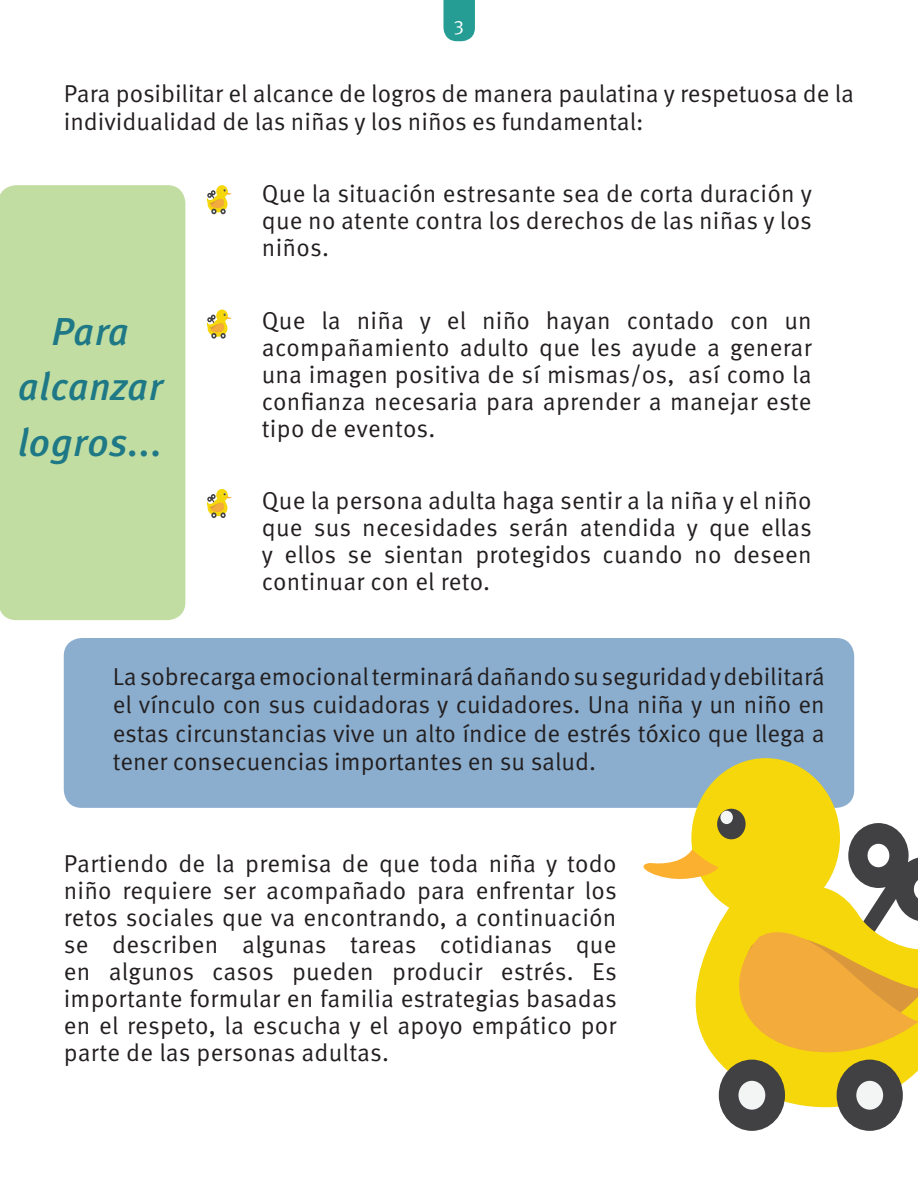
<style>
.page{position:relative;width:918px;height:1188px;background:#fff}
.page>*{position:absolute;margin:0;border:0;box-sizing:border-box;transform-origin:0 0}
.t1{font:italic 500 39px/55.5px "Meta Pro";letter-spacing:.01em;color:#1e7886;text-align:center}
.t2{font:24.45px/27px "Meta Pro";color:#231f20;text-align:justify}
.t3{font:19.5px "Meta Pro";color:#fff}
</style>
<div class="page">
<svg style="left:443px;top:0;width:32px;height:41px"></svg>
<div style="left:216px;top:185px;width:12px;height:13px;background:#f5d70b;border-radius:50%"></div>
<svg style="left:206px;top:189px;width:26px;height:25px"></svg>
<svg style="left:216px;top:310px;width:12px;height:12px"></svg>
<svg style="left:206px;top:313px;width:26px;height:26px"></svg>
<div style="left:216px;top:489px;width:12px;height:12px;background:#f5d70b;border-radius:50%"></div>
<svg style="left:206px;top:493px;width:26px;height:25px"></svg>
<div style="left:0;top:185px;width:185px;height:435px;background:#c2dda1"></div>
<div style="left:64px;top:638px;width:790px;height:170px;background:#8baecf;border-radius:18px"></div>
<div style="left:691px;top:758px;width:149px;height:160px;background:#f5d70b;border-radius:50%"></div>
<svg style="left:718px;top:1061px;width:200px;height:70px"></svg>
<svg style="left:643px;top:823px;width:275px;height:238px"></svg>
<div style="left:717px;top:809px;width:29px;height:30px;background:#414042;border-radius:50%"></div>
<div style="left:719px;top:1060px;width:66px;height:71px;background:#414042;border-radius:50%"></div>
<div style="left:738px;top:1081px;width:27px;height:29px;background:#f3f5f5;border-radius:50%"></div>
<div style="left:837px;top:1060px;width:66px;height:71px;background:#414042;border-radius:50%"></div>
<div style="left:856px;top:1081px;width:27px;height:29px;background:#f3f5f5;border-radius:50%"></div>
<div style="left:720px;top:811px;width:13px;height:13px;background:#f3f5f5;border-radius:50%"></div>
<p class="t3" style="left:454px;top:12px;width:12px">3</p>
<p class="t2" style="left:64px;top:80px;width:792px;line-height:28.5px">Para posibilitar el alcance de logros de manera paulatina y respetuosa de la individualidad de las niñas y los niños es fundamental:</p>
<h1 class="t1" style="left:18px;top:305px;width:147px">Para alcanzar logros...</h1>
<p class="t2" style="left:262px;top:181px;width:552px">Que la situación estresante sea de corta duración y que no atente contra los derechos de las niñas y los niños.</p>
<p class="t2" style="left:262px;top:307px;width:551px">Que la niña y el niño hayan contado con un acompañamiento adulto que les ayude a generar una imagen positiva de sí mismas/os, así como la confianza necesaria para aprender a manejar este tipo de eventos.</p>
<p class="t2" style="left:262px;top:488px;width:552px">Que la persona adulta haga sentir a la niña y el niño que sus necesidades serán atendida y que ellas y ellos se sientan protegidos cuando no deseen continuar con el reto.</p>
<p class="t2" style="left:113px;top:663px;width:714px;line-height:28.5px">La sobrecarga emocional terminará dañando su seguridad y debilitará el vínculo con sus cuidadoras y cuidadores. Una niña y un niño en estas circunstancias vive un alto índice de estrés tóxico que llega a tener consecuencias importantes en su salud.</p>
<p class="t2" style="left:64px;top:851px;width:555px">Partiendo de la premisa de que toda niña y todo niño requiere ser acompañado para enfrentar los retos sociales que va encontrando, a continuación se describen algunas tareas cotidianas que en algunos casos pueden producir estrés. Es importante formular en familia estrategias basadas en el respeto, la escucha y el apoyo empático por parte de las personas adultas.</p>
</div>
